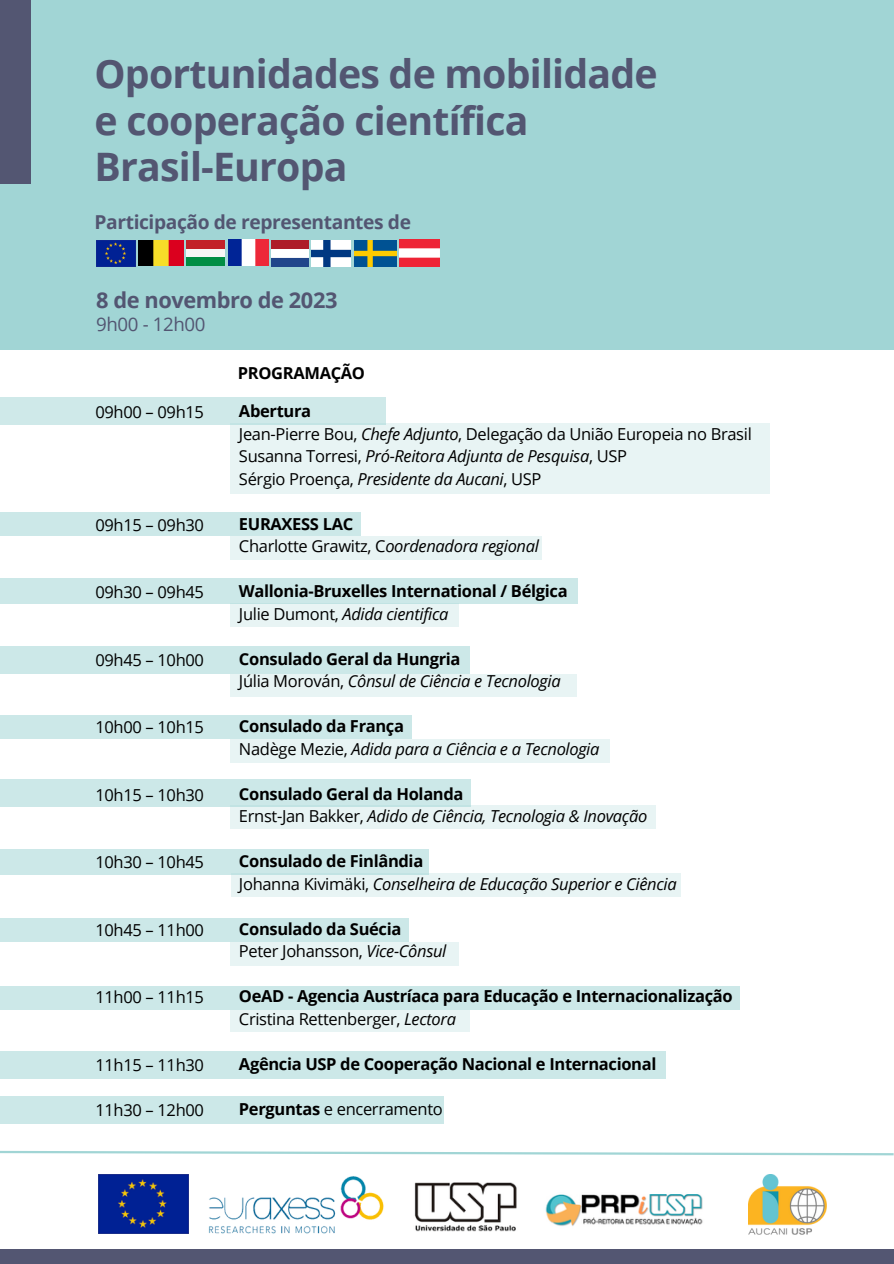
<style>
.page{position:relative;width:894px;height:1264px;background:#fff}
.page>*{position:absolute;margin:0;border:0;box-sizing:border-box;transform-origin:0 0}
.t1{font:700 39.3px "Open Sans";letter-spacing:-.02em;color:#535672}
.t2{font:700 21.75px "Open Sans";letter-spacing:-.02em;color:#535672}
.t3{font:700 19.2px "Open Sans";letter-spacing:-.02em;color:#535672}
.t4{font:18.75px "Open Sans";letter-spacing:-.02em;color:#535672}
.t5{font:italic 16.5px "Open Sans";letter-spacing:-.02em;color:#000}
.t6{font:16.5px "Open Sans";letter-spacing:-.02em;color:#000}
.t7{font:700 16.5px "Open Sans";letter-spacing:-.02em;color:#000}
.s1{font-style:italic}
.s2{font-style:normal}
.s3{font-weight:700}
</style>
<div class="page">
<div style="left:0;top:0;width:893px;height:349px;background:#a1d5d5"></div>
<div style="left:0;top:1248px;width:893px;height:15px;background:#535672"></div>
<svg style="left:0;top:1150px;width:893px;height:6px"></svg>
<div style="left:0;top:397px;width:386px;height:27px;background:#cfe9e9"></div>
<div style="left:231px;top:424px;width:538px;height:70px;background:#e8f4f4"></div>
<div style="left:0;top:512px;width:360px;height:24px;background:#cce8e8"></div>
<div style="left:230px;top:536px;width:312px;height:24px;background:#e8f4f4"></div>
<div style="left:0;top:578px;width:577px;height:25px;background:#cce8e8"></div>
<div style="left:230px;top:602px;width:229px;height:24px;background:#e8f4f4"></div>
<div style="left:0;top:646px;width:470px;height:28px;background:#cce8e8"></div>
<div style="left:0;top:714px;width:412px;height:24px;background:#cce8e8"></div>
<div style="left:230px;top:738px;width:379px;height:24px;background:#e8f4f4"></div>
<div style="left:0;top:779px;width:470px;height:27px;background:#cce8e8"></div>
<div style="left:230px;top:805px;width:425px;height:24px;background:#e8f4f4"></div>
<div style="left:0;top:849px;width:428px;height:25px;background:#cce8e8"></div>
<div style="left:231px;top:873px;width:449px;height:24px;background:#e8f4f4"></div>
<div style="left:0;top:917px;width:408px;height:24px;background:#cce8e8"></div>
<div style="left:230px;top:941px;width:229px;height:24px;background:#e8f4f4"></div>
<div style="left:0;top:985px;width:740px;height:24px;background:#cce8e8"></div>
<div style="left:230px;top:1010px;width:240px;height:21px;background:#e8f4f4"></div>
<div style="left:0;top:1051px;width:666px;height:27px;background:#cce8e8"></div>
<div style="left:230px;top:674px;width:347px;height:22px;background:#e8f4f4"></div>
<div style="left:0;top:1096px;width:443px;height:27px;background:#cce8e8"></div>
<div style="left:0;top:0;width:31px;height:183px;background:#535672"></div>
<img style="left:139px;top:240px;width:45px;height:26px">
<div style="left:186px;top:249px;width:39px;height:8px;background:#f6f6f6"></div>
<div style="left:186px;top:257px;width:39px;height:9px;background:#008e44"></div>
<div style="left:186px;top:240px;width:39px;height:9px;background:#c22229"></div>
<img style="left:228px;top:240px;width:41px;height:26px">
<img style="left:271px;top:240px;width:38px;height:26px">
<img style="left:311px;top:240px;width:39px;height:26px">
<img style="left:354px;top:240px;width:42px;height:26px">
<img style="left:399px;top:239px;width:40px;height:27px">
<img style="left:98px;top:1174px;width:90px;height:59px">
<img style="left:414px;top:1182px;width:103px;height:49px">
<img style="left:748px;top:1174px;width:78px;height:61px">
<img style="left:545px;top:1194px;width:158px;height:32px">
<img style="left:208px;top:1176px;width:176px;height:58px">
<img style="left:96px;top:240px;width:39px;height:26px">
<p class="t1" style="left:94px;top:46px;width:564px">Oportunidades de mobilidade</p>
<p class="t1" style="left:94px;top:93px;width:435px">e cooperação científica</p>
<p class="t1" style="left:94px;top:139px;width:254px">Brasil-Europa</p>
<p class="t3" style="left:94px;top:208px;width:318px">Participação de representantes de</p>
<p class="t2" style="left:96px;top:284px;width:243px">8 de novembro de 2023</p>
<p class="t4" style="left:96px;top:311px;width:111px">9h00 - 12h00</p>
<p class="t6" style="left:95px;top:400px;width:110px">09h00 – 09h15</p>
<p class="t6" style="left:95px;top:513px;width:110px">09h15 – 09h30</p>
<p class="t6" style="left:95px;top:580px;width:110px">09h30 – 09h45</p>
<p class="t6" style="left:95px;top:648px;width:110px">09h45 – 10h00</p>
<p class="t6" style="left:95px;top:715px;width:110px">10h00 – 10h15</p>
<p class="t6" style="left:95px;top:783px;width:110px">10h15 – 10h30</p>
<p class="t6" style="left:95px;top:850px;width:110px">10h30 – 10h45</p>
<p class="t6" style="left:95px;top:918px;width:110px">10h45 – 11h00</p>
<p class="t6" style="left:95px;top:985px;width:110px">11h00 – 11h15</p>
<p class="t6" style="left:95px;top:1053px;width:110px">11h15 – 11h30</p>
<p class="t6" style="left:95px;top:1098px;width:110px">11h30 – 12h00</p>
<p class="t7" style="left:238px;top:361px;width:129px">PROGRAMAÇÃO</p>
<p class="t7" style="left:239px;top:399px;width:74px">Abertura</p>
<p class="t6" style="left:239px;top:422px;width:514px">Jean-Pierre Bou, <span class="s1">Chefe Adjunto</span>, Delegação da União Europeia no Brasil</p>
<p class="t5" style="left:239px;top:444px;width:389px"><span class="s2">Susanna Torresi,</span> Pró-Reitora Adjunta de Pesquisa<span class="s2">, USP</span></p>
<p class="t6" style="left:239px;top:467px;width:304px">Sérgio Proença, <span class="s1">Presidente da Aucani</span>, USP</p>
<p class="t7" style="left:239px;top:512px;width:116px">EURAXESS LAC</p>
<p class="t5" style="left:239px;top:534px;width:301px"><span class="s2">Charlotte Grawitz, C</span>oordenadora regional</p>
<p class="t7" style="left:239px;top:579px;width:330px">Wallonia-Bruxelles International / Bélgica</p>
<p class="t5" style="left:239px;top:602px;width:211px"><span class="s2">Julie Dumont,</span> Adida cientifica</p>
<p class="t7" style="left:239px;top:647px;width:223px">Consulado Geral da Hungria</p>
<p class="t5" style="left:239px;top:669px;width:323px"><span class="s2">Júlia Morován,</span> Cônsul de Ciência e Tecnologia</p>
<p class="t7" style="left:239px;top:714px;width:167px">Consulado da França</p>
<p class="t5" style="left:239px;top:737px;width:362px"><span class="s2">Nadège Mezie,</span> Adida para a Ciência e a Tecnologia</p>
<p class="t7" style="left:239px;top:782px;width:226px">Consulado Geral da Holanda</p>
<p class="t5" style="left:239px;top:804px;width:410px"><span class="s2">Ernst-Jan Bakker,</span> Adido de Ciência, Tecnologia &amp; Inovação</p>
<p class="t7" style="left:239px;top:849px;width:186px">Consulado de Finlândia</p>
<p class="t5" style="left:239px;top:872px;width:439px"><span class="s2">Johanna Kivimäki,</span> Conselheira de Educação Superior e Ciência</p>
<p class="t7" style="left:239px;top:917px;width:164px">Consulado da Suécia</p>
<p class="t6" style="left:239px;top:939px;width:209px">Peter Johansson, <span class="s1">Vice-Cônsul</span></p>
<p class="t7" style="left:239px;top:984px;width:495px">OeAD - Agencia Austríaca para Educação e Internacionalização</p>
<p class="t6" style="left:239px;top:1007px;width:218px">Cristina Rettenberger, <span class="s1">Lectora</span></p>
<p class="t7" style="left:239px;top:1052px;width:419px">Agência USP de Cooperação Nacional e Internacional</p>
<p class="t6" style="left:239px;top:1097px;width:205px"><span class="s3">Perguntas</span> e encerramento</p>
</div>
